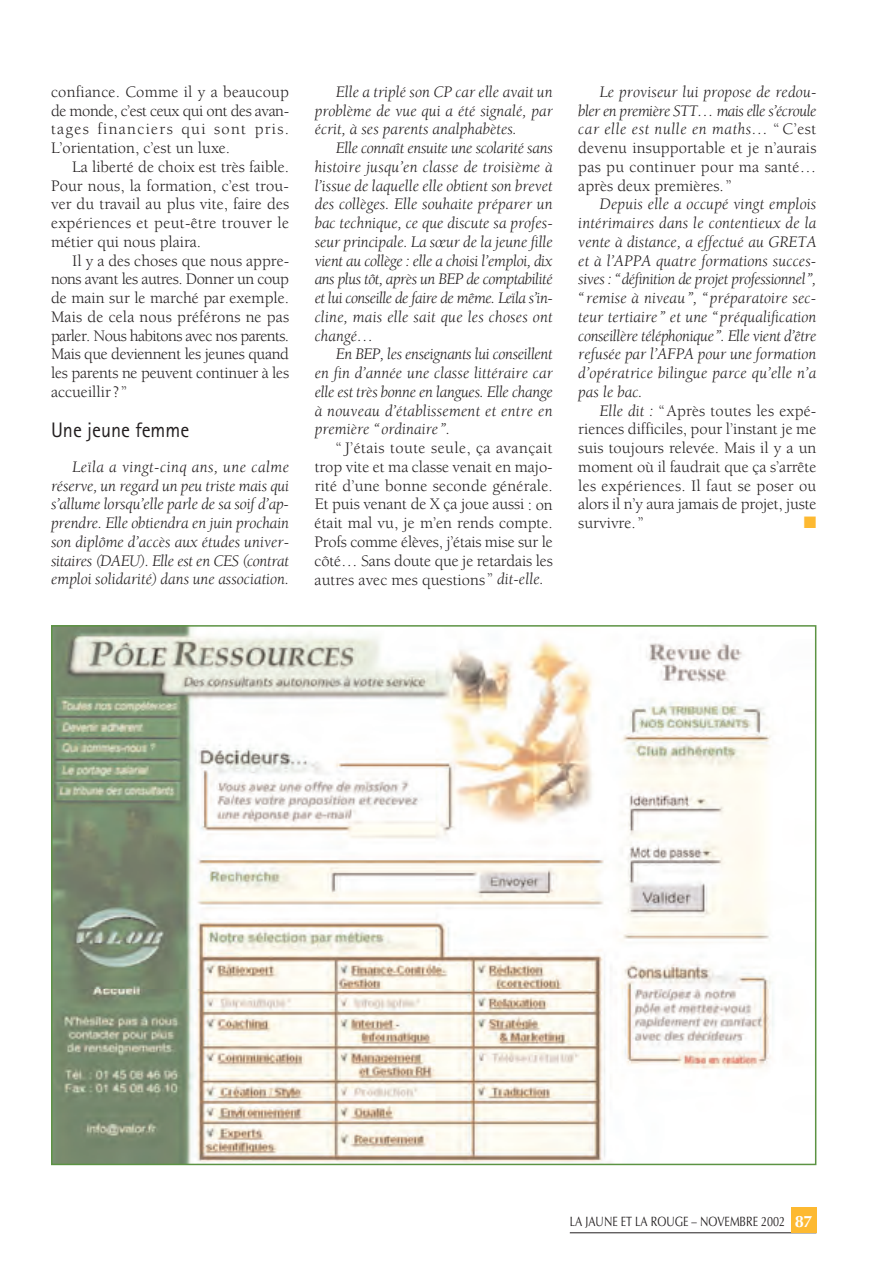
<style>
.page{position:relative;width:893px;height:1263px;background:#fff}
.page>*{position:absolute;margin:0;border:0;box-sizing:border-box;transform-origin:0 0}
.t1{font:21px "Rotis Sans Serif";color:#231f20;scale:.96 1}
.t2{font:italic 16.5px/18.8px "Berkeley";color:#231f20;text-align:justify}
.t3{font:16.5px/18.8px "Berkeley";color:#231f20;text-align:justify}
.t4{font:16.5px "Zapf Dingbats";color:#fdb931}
.t5{font:13.5px "Optima";color:#231f20;scale:.8 1}
.s1{font-style:italic}
.s2{font-style:normal}
.s3{font-weight:700;font-size:16.5px;color:#fff}
</style>
<div class="page">
<hr style="left:570px;top:1232px;width:246px;height:1px;background:#231f20">
<div style="left:791px;top:1208px;width:25px;height:25px;background:#fdb931"></div>
<img style="left:54px;top:628px;width:720px;height:534px">
<p class="t3" style="left:51px;top:84px;width:240px">confiance. Comme il y a beaucoup de monde, c’est ceux qui ont des avan&shy;tages financiers qui sont pris.<br>L’orientation, c’est un luxe.</p>
<p class="t3" style="left:51px;top:159px;width:240px;text-indent:21px">La liberté de choix est très faible.<br>Pour nous, la formation, c’est trou&shy;ver du travail au plus vite, faire des expériences et peut-être trouver le métier qui nous plaira.</p>
<p class="t3" style="left:51px;top:252px;width:240px;text-indent:21px">Il y a des choses que nous appre&shy;nons avant les autres. Donner un coup de main sur le marché par exemple.<br>Mais de cela nous préférons ne pas parler. Nous habitons avec nos parents.<br>Mais que deviennent les jeunes quand les parents ne peuvent continuer à les accueillir ?”</p>
<p class="t1" style="left:51px;top:422px;width:146px">Une jeune femme</p>
<p class="t2" style="left:51px;top:459px;width:240px;text-indent:21px">Leïla a vingt-cinq ans, une calme réserve, un regard un peu triste mais qui s’allume lorsqu’elle parle de sa soif d’ap&shy;prendre. Elle obtiendra en juin prochain son diplôme d’accès aux études univer&shy;sitaires (DAEU). Elle est en CES (contrat emploi solidarité) dans une association.</p>
<p class="t2" style="left:315px;top:84px;width:240px;text-indent:21px">Elle a triplé son CP car elle avait un problème de vue qui a été signalé, par écrit, à ses parents analphabètes.</p>
<p class="t2" style="left:315px;top:140px;width:240px;text-indent:21px">Elle connaît ensuite une scolarité sans histoire jusqu’en classe de troisième à l’issue de laquelle elle obtient son brevet des collèges. Elle souhaite préparer un bac technique, ce que discute sa profes&shy;seur principale. La sœur de la jeune fille vient au collège : elle a choisi l’emploi, dix ans plus tôt, après un BEP de comptabilité et lui conseille de faire de même. Leïla s’in&shy;cline, mais elle sait que les choses ont changé…</p>
<p class="t2" style="left:315px;top:346px;width:240px;text-indent:21px">En BEP, les enseignants lui conseillent en fin d’année une classe littéraire car elle est très bonne en langues. Elle change à nouveau d’établissement et entre en première “ordinaire ”.</p>
<p class="t3" style="left:315px;top:440px;width:240px;text-indent:21px">“ J’étais toute seule, ça avançait trop vite et ma classe venait en majo&shy;rité d’une bonne seconde générale.<br>Et puis venant de X ça joue aussi : on était mal vu, je m’en rends compte.<br>Profs comme élèves, j’étais mise sur le côté… Sans doute que je retardais les autres avec mes questions” <span class="s1">dit-elle.</span></p>
<p class="t2" style="left:578px;top:84px;width:240px;text-indent:21px">Le proviseur lui propose de redou&shy;bler en première STT… mais elle s’écroule car elle est nulle en maths… <span class="s2">“ C’est devenu insupportable et je n’aurais pas pu continuer pour ma santé… après deux premières.”</span></p>
<p class="t2" style="left:578px;top:196px;width:240px;text-indent:21px">Depuis elle a occupé vingt emplois intérimaires dans le contentieux de la vente à distance, a effectué au GRETA et à l’APPA quatre formations succes&shy;sives : “définition de projet professionnel”, “ remise à niveau ”, “ préparatoire sec&shy;teur tertiaire” et une “ préqualification conseillère téléphonique”. Elle vient d’être refusée par l’AFPA pour une formation d’opératrice bilingue parce qu’elle n’a pas le bac.</p>
<p class="t3" style="left:578px;top:402px;width:240px;text-indent:21px"><span class="s1">Elle dit :</span> “ Après toutes les expé&shy;riences difficiles, pour l’instant je me suis toujours relevée. Mais il y a un moment où il faudrait que ça s’arrête les expériences. Il faut se poser ou alors il n’y aura jamais de projet, juste survivre.”</p>
<p class="t4" style="left:804px;top:513px;width:14px">■</p>
<p class="t5" style="left:570px;top:1216px;width:305px">LA JAUNE ET LA ROUGE – NOVEMBRE 2002 <span class="s3">87</span></p>
</div>
